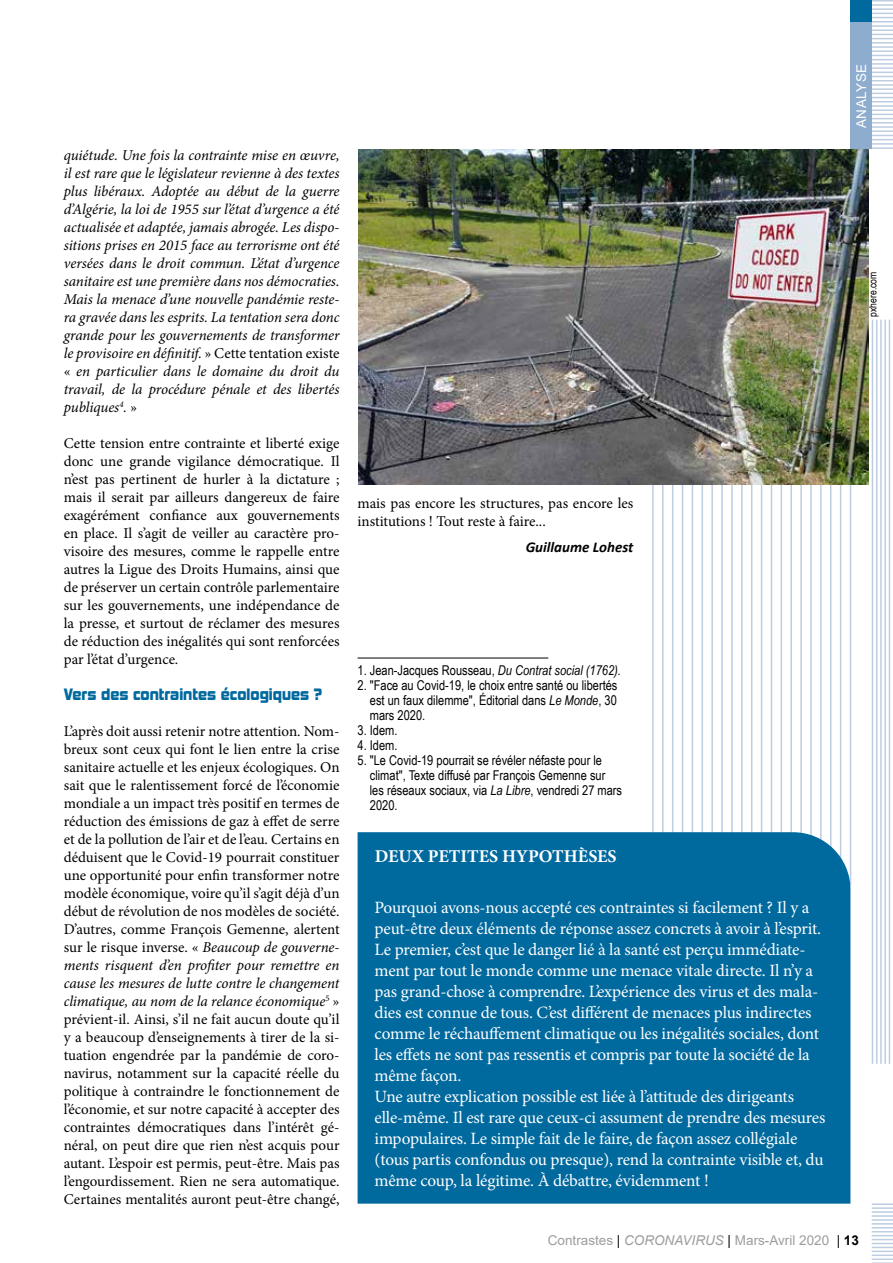
<style>
.page{position:relative;width:893px;height:1263px;background:#fff}
.page>*{position:absolute;margin:0;border:0;box-sizing:border-box;transform-origin:0 0}
.t1{font:700 18px "Minion Pro";color:#fff}
.t2{font:17.25px/21px "Minion Pro";letter-spacing:-.01em;color:#fff}
.t3{font:15px/18px "Minion Pro";color:#000;text-align:justify}
.t4{font:italic 15px/18px "Minion Pro";letter-spacing:-.01em;color:#000;text-align:justify}
.t5{font:15px "Kimberley Bl";color:#00699e}
.t6{font:italic 700 15px "Calibri";color:#000}
.t7{font:13.5px/15px "Arial Narrow";color:#000;text-align:justify}
.t8{font:13.5px "Arial";color:#9d9d9c}
.t9{font:13.5px "Arial";letter-spacing:.035em;color:#fff}
.t10{font:10.5px "Arial Narrow";color:#000}
.s1{font-style:normal}
.s2{font-style:italic}
.s3{color:#000}
.s4{font-weight:700;color:#000}
</style>
<div class="page">
<hr style="left:872px;top:1203px;width:21px;height:2px;background:#bdcde2">
<hr style="left:872px;top:1207px;width:21px;height:2px;background:#bdcde2">
<hr style="left:872px;top:1211px;width:21px;height:2px;background:#bdcde2">
<hr style="left:872px;top:1215px;width:21px;height:2px;background:#bdcde2">
<hr style="left:872px;top:1219px;width:21px;height:2px;background:#bdcde2">
<svg style="left:872px;top:1223px;width:21px;height:25px"></svg>
<hr style="left:872px;top:1250px;width:21px;height:2px;background:#bdcde2">
<hr style="left:872px;top:1254px;width:21px;height:2px;background:#bdcde2">
<hr style="left:872px;top:1258px;width:21px;height:2px;background:#bdcde2">
<svg style="left:872px;top:1262px;width:21px;height:1px"></svg>
<hr style="left:872px;top:320px;width:1px;height:744px;background:#bdcde2">
<hr style="left:876px;top:320px;width:1px;height:744px;background:#bdcde2">
<hr style="left:880px;top:320px;width:2px;height:744px;background:#bdcde2">
<hr style="left:884px;top:320px;width:2px;height:744px;background:#bdcde2">
<hr style="left:889px;top:320px;width:1px;height:744px;background:#bdcde2">
<hr style="left:358px;top:658px;width:190px;height:1px;background:#000">
<hr style="left:850px;top:362px;width:1px;height:523px;background:#bdcde2">
<hr style="left:840px;top:362px;width:1px;height:523px;background:#bdcde2">
<hr style="left:830px;top:362px;width:1px;height:523px;background:#bdcde2">
<hr style="left:820px;top:362px;width:2px;height:523px;background:#bdcde2">
<hr style="left:810px;top:362px;width:2px;height:523px;background:#bdcde2">
<hr style="left:800px;top:362px;width:2px;height:523px;background:#bdcde2">
<hr style="left:790px;top:362px;width:2px;height:523px;background:#bdcde2">
<hr style="left:781px;top:362px;width:1px;height:523px;background:#bdcde2">
<hr style="left:771px;top:362px;width:1px;height:523px;background:#bdcde2">
<hr style="left:761px;top:362px;width:1px;height:523px;background:#bdcde2">
<hr style="left:751px;top:362px;width:1px;height:523px;background:#bdcde2">
<hr style="left:741px;top:362px;width:2px;height:523px;background:#bdcde2">
<hr style="left:731px;top:362px;width:2px;height:523px;background:#bdcde2">
<hr style="left:721px;top:362px;width:2px;height:523px;background:#bdcde2">
<hr style="left:711px;top:362px;width:2px;height:523px;background:#bdcde2">
<hr style="left:702px;top:362px;width:1px;height:523px;background:#bdcde2">
<hr style="left:692px;top:362px;width:1px;height:523px;background:#bdcde2">
<hr style="left:682px;top:362px;width:1px;height:523px;background:#bdcde2">
<hr style="left:672px;top:362px;width:1px;height:523px;background:#bdcde2">
<hr style="left:662px;top:362px;width:1px;height:523px;background:#bdcde2">
<hr style="left:652px;top:362px;width:2px;height:523px;background:#bdcde2">
<div style="left:358px;top:832px;width:492px;height:371px;background:#00699e"></div>
<img style="left:358px;top:150px;width:511px;height:334px">
<hr style="left:872px;top:0;width:21px;height:2px;background:#bdcde2">
<hr style="left:872px;top:4px;width:21px;height:2px;background:#bdcde2">
<hr style="left:872px;top:8px;width:21px;height:2px;background:#bdcde2">
<svg style="left:872px;top:13px;width:21px;height:5px"></svg>
<hr style="left:872px;top:21px;width:21px;height:2px;background:#bdcde2">
<hr style="left:872px;top:25px;width:21px;height:2px;background:#bdcde2">
<hr style="left:872px;top:29px;width:21px;height:2px;background:#bdcde2">
<svg style="left:872px;top:34px;width:21px;height:5px"></svg>
<hr style="left:872px;top:42px;width:21px;height:2px;background:#bdcde2">
<hr style="left:872px;top:46px;width:21px;height:2px;background:#bdcde2">
<svg style="left:872px;top:51px;width:21px;height:9px"></svg>
<hr style="left:872px;top:63px;width:21px;height:2px;background:#bdcde2">
<hr style="left:872px;top:67px;width:21px;height:2px;background:#bdcde2">
<svg style="left:872px;top:72px;width:21px;height:9px"></svg>
<hr style="left:872px;top:84px;width:21px;height:2px;background:#bdcde2">
<hr style="left:872px;top:88px;width:21px;height:2px;background:#bdcde2">
<svg style="left:872px;top:93px;width:21px;height:5px"></svg>
<hr style="left:872px;top:101px;width:21px;height:2px;background:#bdcde2">
<hr style="left:872px;top:105px;width:21px;height:2px;background:#bdcde2">
<hr style="left:872px;top:109px;width:21px;height:2px;background:#bdcde2">
<svg style="left:872px;top:114px;width:21px;height:5px"></svg>
<hr style="left:872px;top:122px;width:21px;height:2px;background:#bdcde2">
<hr style="left:872px;top:126px;width:21px;height:2px;background:#bdcde2">
<hr style="left:872px;top:130px;width:21px;height:2px;background:#bdcde2">
<svg style="left:872px;top:135px;width:21px;height:5px"></svg>
<hr style="left:872px;top:143px;width:21px;height:2px;background:#bdcde2">
<hr style="left:872px;top:147px;width:21px;height:2px;background:#bdcde2">
<div style="left:850px;top:21px;width:22px;height:128px;background:#8dacce"></div>
<div style="left:850px;top:0;width:22px;height:21px;background:#00699e"></div>
<p class="t4" style="left:64px;top:146px;width:277px">quiétude. Une fois la contrainte mise en œuvre, il est rare que le législateur revienne à des textes plus libéraux. Adoptée au début de la guerre d’Algérie, la loi de 1955 sur l’état d’urgence a été actualisée et adaptée, jamais abrogée. Les dispo&shy;sitions prises en 2015 face au terrorisme ont été versées dans le droit commun. L’état d’urgence sanitaire est une première dans nos démocraties.<br>Mais la menace d’une nouvelle pandémie reste&shy;ra gravée dans les esprits. La tentation sera donc grande pour les gouvernements de transformer le provisoire en définitif. <span class="s1">» Cette tentation existe «</span> en particulier dans le domaine du droit du travail, de la procédure pénale et des libertés publiques<sup>4</sup>. <span class="s1">»</span></p>
<p class="t3" style="left:64px;top:434px;width:277px">Cette tension entre contrainte et liberté exige donc une grande vigilance démocratique. Il n’est pas pertinent de hurler à la dictature ; mais il serait par ailleurs dangereux de faire exagérément confiance aux gouvernements en place. Il s’agit de veiller au caractère pro&shy;visoire des mesures, comme le rappelle entre autres la Ligue des Droits Humains, ainsi que de préserver un certain contrôle parlementaire sur les gouvernements, une indépendance de la presse, et surtout de réclamer des mesures de réduction des inégalités qui sont renforcées par l’état d’urgence.</p>
<p class="t5" style="left:64px;top:685px;width:260px">Vers des contraintes écologiques ?</p>
<p class="t3" style="left:64px;top:722px;width:277px">L’après doit aussi retenir notre attention. Nom&shy;breux sont ceux qui font le lien entre la crise sanitaire actuelle et les enjeux écologiques. On sait que le ralentissement forcé de l’économie mondiale a un impact très positif en termes de réduction des émissions de gaz à effet de serre et de la pollution de l’air et de l’eau. Certains en déduisent que le Covid-19 pourrait constituer une opportunité pour enfin transformer notre modèle économique, voire qu’il s’agit déjà d’un début de révolution de nos modèles de société.<br>D’autres, comme François Gemenne, alertent sur le risque inverse. « <span class="s2">Beaucoup de gouverne&shy;ments risquent d’en profiter pour remettre en cause les mesures de lutte contre le changement climatique, au nom de la relance économique</span><sup>5</sup> » prévient-il. Ainsi, s’il ne fait aucun doute qu’il y a beaucoup d’enseignements à tirer de la si&shy;tuation engendrée par la pandémie de coro&shy;navirus, notamment sur la capacité réelle du politique à contraindre le fonctionnement de l’économie, et sur notre capacité à accepter des contraintes démocratiques dans l’intérêt gé&shy;néral, on peut dire que rien n’est acquis pour autant. L’espoir est permis, peut-être. Mais pas l’engourdissement. Rien ne sera automatique.<br>Certaines mentalités auront peut-être changé,</p>
<p class="t9" style="left:852px;top:128px;width:66px;rotate:-90deg">ANALYSE</p>
<p class="t10" style="left:865px;top:317px;width:46px;rotate:-90deg">pxhere.com</p>
<p class="t3" style="left:358px;top:494px;width:277px">mais pas encore les structures, pas encore les institutions ! Tout reste à faire...</p>
<p class="t6" style="left:526px;top:537px;width:109px">Guillaume Lohest</p>
<p class="t7" style="left:358px;top:662px;width:265px">1. Jean-Jacques Rousseau, <span class="s2">Du Contrat social (1762).</span></p>
<p class="t7" style="left:370px;top:677px;width:249px;text-indent:-12px">2. "Face au Covid-19, le choix entre santé ou libertés est un faux dilemme", Éditorial dans <span class="s2">Le Monde</span>, 30 mars 2020.</p>
<p class="t7" style="left:358px;top:722px;width:42px">3. Idem.</p>
<p class="t7" style="left:358px;top:737px;width:42px">4. Idem.</p>
<p class="t7" style="left:370px;top:752px;width:254px;text-align:left;text-indent:-12px">5. "Le Covid-19 pourrait se révéler néfaste pour le climat", Texte diffusé par François Gemenne sur les réseaux sociaux, via <span class="s2">La Libre</span>, vendredi 27 mars 2020.</p>
<p class="t1" style="left:375px;top:844px;width:244px">DEUX PETITES HYPOTHÈSES</p>
<p class="t2" style="left:375px;top:897px;width:452px">Pourquoi avons-nous accepté ces contraintes si facilement ? Il y a peut-être deux éléments de réponse assez concrets à avoir à l’esprit.<br>Le premier, c’est que le danger lié à la santé est perçu immédiate&shy;ment par tout le monde comme une menace vitale directe. Il n’y a pas grand-chose à comprendre. L’expérience des virus et des mala&shy;dies est connue de tous. C’est différent de menaces plus indirectes comme le réchauffement climatique ou les inégalités sociales, dont les effets ne sont pas ressentis et compris par toute la société de la même façon.<br>Une autre explication possible est liée à l’attitude des dirigeants elle-même. Il est rare que ceux-ci assument de prendre des mesures impopulaires. Le simple fait de le faire, de façon assez collégiale (tous partis confondus ou presque), rend la contrainte visible et, du même coup, la légitime. À débattre, évidemment !</p>
<p class="t8" style="left:548px;top:1231px;width:313px">Contrastes <span class="s3">|</span> <span class="s2">CORONAVIRUS</span> <span class="s3">|</span> Mars-Avril 2020 <span class="s3">|</span> <span class="s4">13</span></p>
</div>
